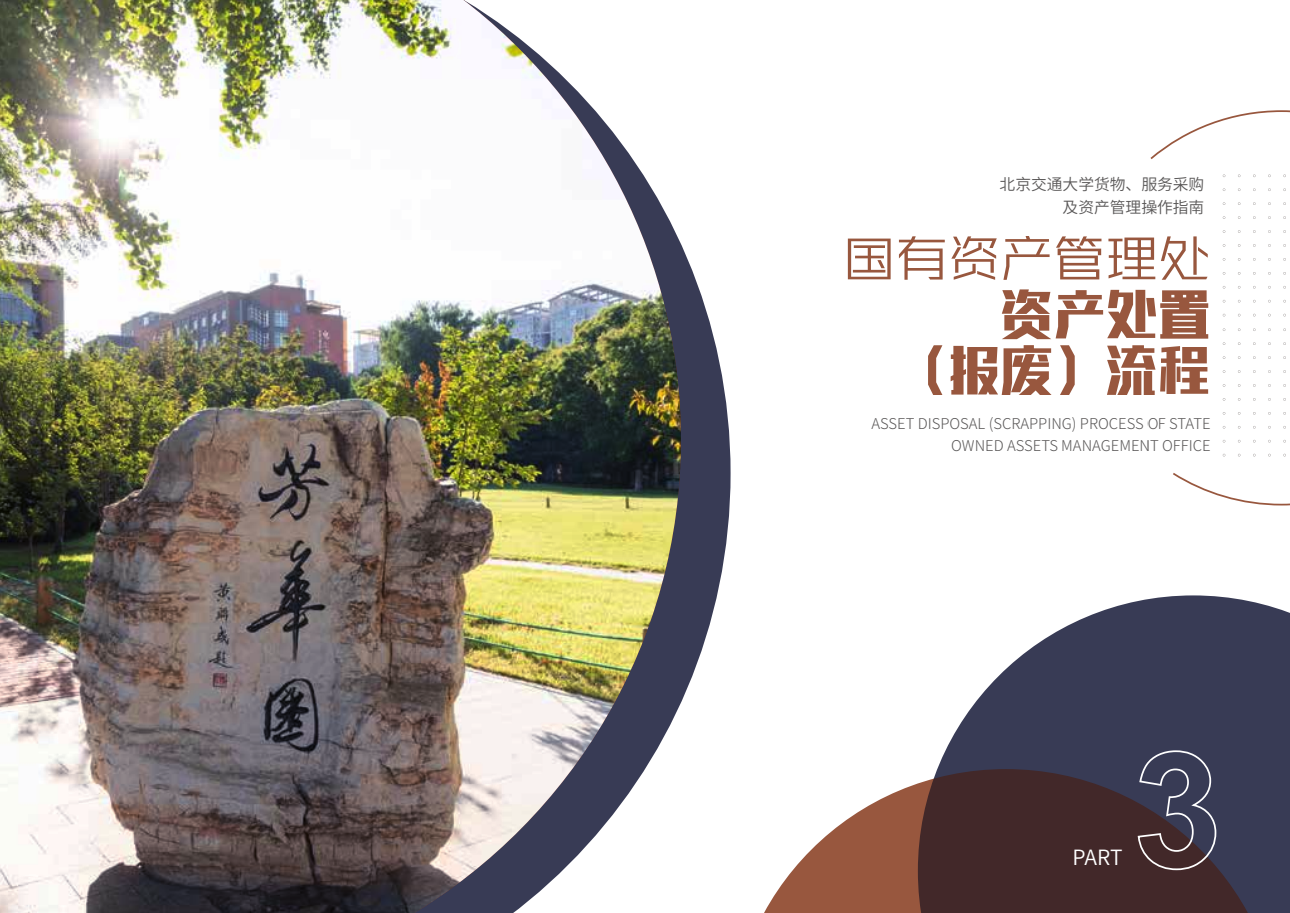
<style>
.page{position:relative;width:1290px;height:913px;background:#fff}
.page>*{position:absolute;margin:0;border:0;box-sizing:border-box;transform-origin:0 0}
.t1{font:52.5px/56px "Ruixian Top Hei Heavy GB1.0";color:#98573e;text-align:right}
.t2{font:52.5px "Bigruixian Regular GB2.0";color:#98573e}
.t3{font:21px "Source Han Sans SC";color:#fff}
.t4{font:15.75px/22.8px "Source Han Sans SC";color:#595757;text-align:right}
.t5{font:300 14.88px/22.8px "Source Han Sans SC";color:#595757;text-align:right}
</style>
<div class="page">
<svg style="left:937px;top:595px;width:353px;height:318px;fill:#383b55"></svg>
<svg style="left:764px;top:769px;width:517px;height:144px;background:#6d5353"></svg>
<svg style="left:1137px;top:749px;width:80px;height:122px;background:#4d4757"></svg>
<img style="left:0;top:0;width:730px;height:913px">
<svg style="left:1150px;top:110px;width:140px;height:396px"></svg>
<p class="t4" style="left:999px;top:173px;width:206px">北京交通大学货物、服务采购及资产管理操作指南</p>
<h1 class="t2" style="left:843px;top:230px;width:369px">国有资产管理处</h1>
<h1 class="t1" style="left:895px;top:287px;width:316px">资产处置<br>（报废）流程</h1>
<p class="t5" style="left:871px;top:412px;width:341px">ASSET DISPOSAL (SCRAPPING) PROCESS OF STATE<br>OWNED ASSETS MANAGEMENT OFFICE</p>
<h2 class="t3" style="left:1072px;top:846px;width:51px">PART</h2>
</div>
